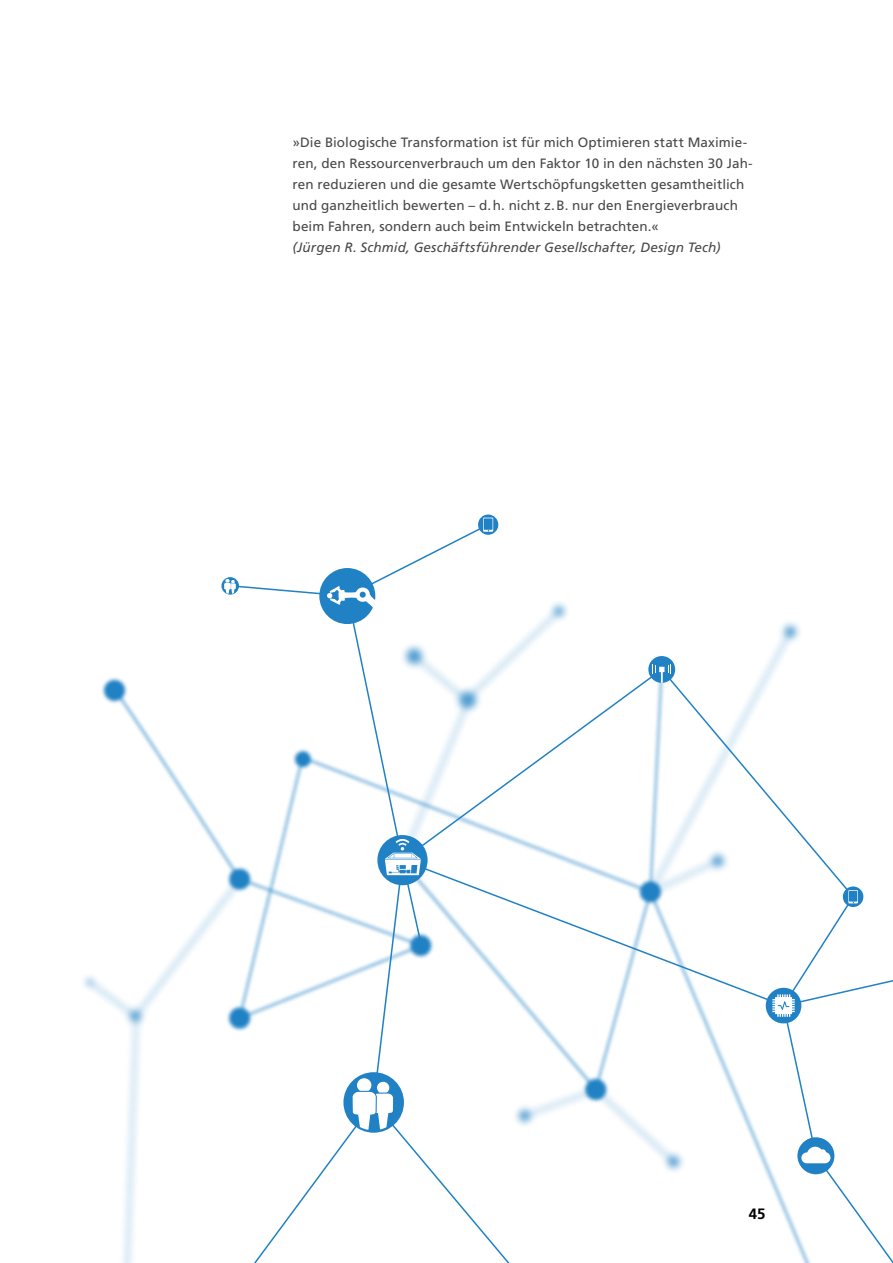
<style>
.page{position:relative;width:893px;height:1263px;background:#fff}
.page>*{position:absolute;margin:0;border:0;box-sizing:border-box;transform-origin:0 0}
.t1{font:700 15px "Frutiger LT Com";color:#000}
.Fließtext_m__Einrück{font:13.5px/21px "Frutiger LT Com";letter-spacing:.005em;color:#484847}
.Fließtext_m__Einrück-2{font:italic 13.5px "Frutiger LT Com";letter-spacing:.01em;color:#484847}
</style>
<div class="page">
<img style="left:83px;top:619px;width:263px;height:644px">
<svg style="left:478px;top:514px;width:20px;height:21px"></svg>
<svg style="left:346px;top:602px;width:547px;height:661px"></svg>
<svg style="left:372px;top:858px;width:521px;height:246px"></svg>
<svg style="left:848px;top:890px;width:10px;height:13px"></svg>
<svg style="left:353px;top:1078px;width:40px;height:52px"></svg>
<svg style="left:221px;top:577px;width:18px;height:18px"></svg>
<svg style="left:801px;top:1147px;width:29px;height:16px"></svg>
<div style="left:319px;top:568px;width:56px;height:56px;background:#2081c4;border-radius:50%"></div>
<svg style="left:224px;top:518px;width:269px;height:90px"></svg>
<svg style="left:385px;top:839px;width:38px;height:108px"></svg>
<svg style="left:772px;top:994px;width:23px;height:23px"></svg>
<svg style="left:652px;top:664px;width:19px;height:19px"></svg>
<p class="Fließtext_m__Einrück" style="left:293px;top:132px;width:462px">»Die Biologische Transformation ist für mich Optimieren statt Maximie&shy;ren, den Ressourcenverbrauch um den Faktor 10 in den nächsten 30 Jah&shy;ren reduzieren und die gesamte Wertschöpfungsketten gesamtheitlich und ganzheitlich bewerten – d. h. nicht z. B. nur den Energieverbrauch beim Fahren, sondern auch beim Entwickeln betrachten.«</p>
<p class="Fließtext_m__Einrück-2" style="left:293px;top:239px;width:430px">(Jürgen R. Schmid, Geschäftsführender Gesellschafter, Design Tech)</p>
<p class="t1" style="left:749px;top:1204px;width:18px">45</p>
</div>
